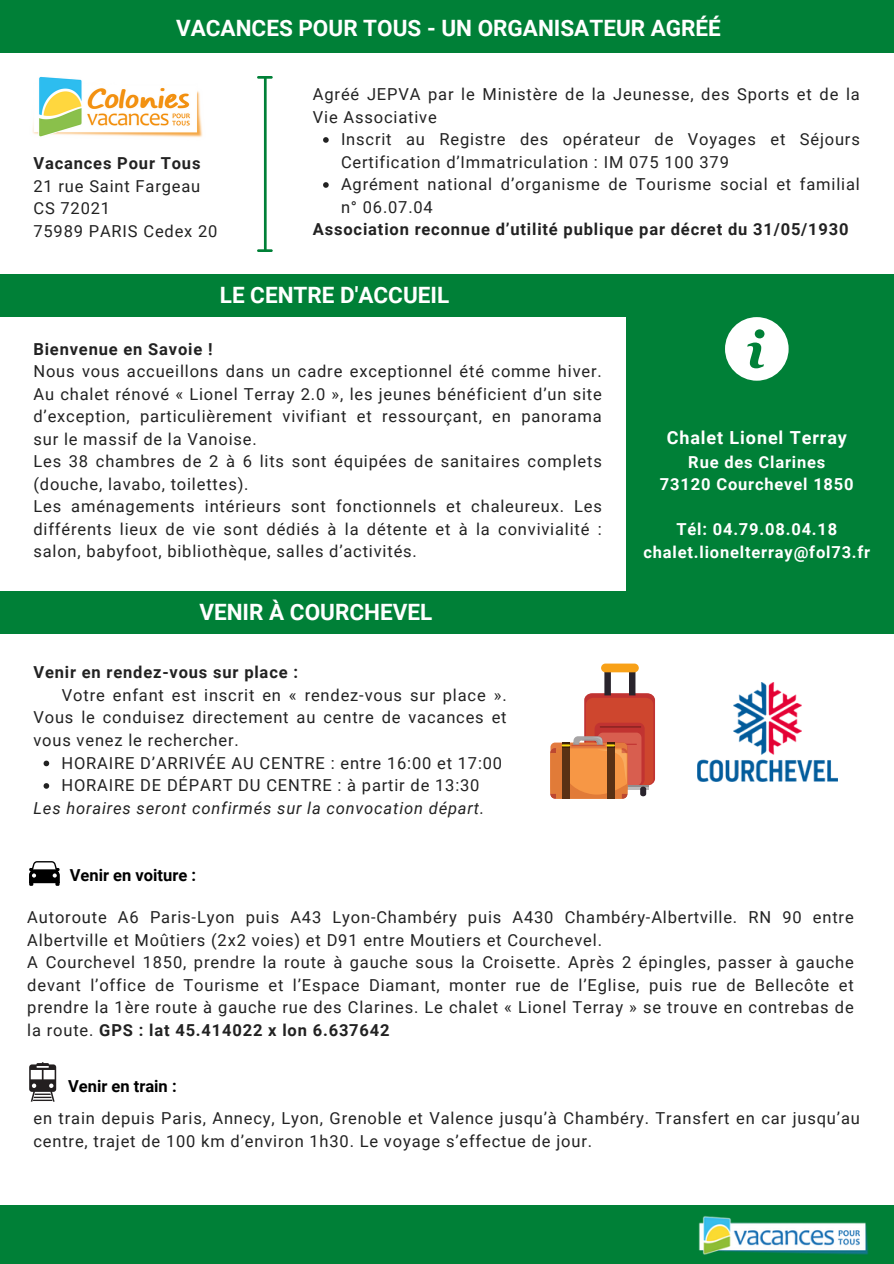
<style>
.page{position:relative;width:894px;height:1264px;background:#fff}
.page>*{position:absolute;margin:0;border:0;box-sizing:border-box;transform-origin:0 0}
.t1{font:700 22.5px "Roboto";color:#fff}
.t2{font:700 18px "Roboto";letter-spacing:.05em;color:#fff}
.t3{font:16.5px/22.5px "Roboto";letter-spacing:.05em;color:#222}
.t4{font:700 16.5px "Roboto";letter-spacing:.05em;color:#222}
.t5{font:700 16.5px/22.5px "Roboto";letter-spacing:.05em;color:#fff;text-align:center}
.t6{font:italic 16.5px "Roboto";letter-spacing:.05em;color:#222}
.t7{font:700 16.5px "Roboto";color:#000}
.s1{font-weight:700}
</style>
<div class="page">
<div style="left:0;top:1204px;width:893px;height:59px;background:#008037"></div>
<div style="left:626px;top:297px;width:267px;height:295px;background:#008037"></div>
<div style="left:0;top:274px;width:893px;height:43px;background:#008037"></div>
<div style="left:0;top:0;width:893px;height:53px;background:#008037"></div>
<div style="left:0;top:590px;width:893px;height:43px;background:#008037"></div>
<img style="left:698px;top:1216px;width:171px;height:39px">
<img style="left:32px;top:76px;width:171px;height:62px">
<svg style="left:257px;top:76px;width:16px;height:176px"></svg>
<svg style="left:323px;top:137px;width:5px;height:6px"></svg>
<svg style="left:323px;top:182px;width:5px;height:6px"></svg>
<img style="left:697px;top:682px;width:139px;height:99px">
<div style="left:601px;top:663px;width:37px;height:9px;background:#f8a118;border-radius:4px"></div>
<svg style="left:550px;top:668px;width:104px;height:130px"></svg>
<div style="left:606px;top:748px;width:8px;height:50px;background:#5a3114"></div>
<svg style="left:29px;top:1062px;width:27px;height:39px"></svg>
<svg style="left:29px;top:861px;width:31px;height:24px"></svg>
<svg style="left:725px;top:317px;width:62px;height:63px"></svg>
<svg style="left:44px;top:760px;width:5px;height:6px"></svg>
<svg style="left:44px;top:783px;width:5px;height:5px"></svg>
<p class="t1" style="left:176px;top:15px;width:546px">VACANCES POUR TOUS - UN ORGANISATEUR AGRÉÉ</p>
<p class="t4" style="left:33px;top:154px;width:168px">Vacances Pour Tous</p>
<p class="t3" style="left:33px;top:175px;width:168px">21 rue Saint Fargeau</p>
<h2 class="t3" style="left:33px;top:197px;width:78px">CS 72021</h2>
<h1 class="t3" style="left:33px;top:220px;width:185px">75989 PARIS Cedex 20</h1>
<h1 class="t3" style="left:313px;top:83px;width:548px">Agréé JEPVA par le Ministère de la Jeunesse, des Sports et de la<br>Vie Associative</h1>
<p class="t3" style="left:341px;top:128px;width:520px">Inscrit au Registre des opérateur de Voyages et Séjours<br>Certification d’Immatriculation : IM 075 100 379</p>
<p class="t3" style="left:341px;top:173px;width:520px">Agrément national d’organisme de Tourisme social et familial n° 06.07.04</p>
<p class="t4" style="left:313px;top:220px;width:537px">Association reconnue d’utilité publique par décret du 31/05/1930</p>
<p class="t1" style="left:220px;top:282px;width:231px">LE CENTRE D'ACCUEIL</p>
<p class="t4" style="left:33px;top:339px;width:181px">Bienvenue en Savoie !</p>
<p class="t3" style="left:33px;top:360px;width:569px;text-align:justify">Nous vous accueillons dans un cadre exceptionnel été comme hiver.<br>Au chalet rénové « Lionel Terray 2.0 », les jeunes bénéficient d’un site d’exception, particulièrement vivifiant et ressourçant, en panorama</p>
<p class="t3" style="left:33px;top:428px;width:569px">sur le massif de la Vanoise.<br>Les 38 chambres de 2 à 6 lits sont équipées de sanitaires complets (douche, lavabo, toilettes).<br>Les aménagements intérieurs sont fonctionnels et chaleureux. Les différents lieux de vie sont dédiés à la détente et à la convivialité :</p>
<p class="t3" style="left:33px;top:540px;width:385px">salon, babyfoot, bibliothèque, salles d’activités.</p>
<p class="t1" style="left:199px;top:599px;width:234px">VENIR À COURCHEVEL</p>
<p class="t4" style="left:33px;top:663px;width:266px">Venir en rendez-vous sur place :</p>
<p class="t3" style="left:33px;top:684px;width:474px;text-align:justify;text-indent:28px">Votre enfant est inscrit en « rendez-vous sur place ».<br>Vous le conduisez directement au centre de vacances et vous venez le rechercher.</p>
<p class="t3" style="left:61px;top:751px;width:442px">HORAIRE D’ARRIVÉE AU CENTRE : entre 16:00 et 17:00</p>
<p class="t3" style="left:61px;top:774px;width:419px">HORAIRE DE DÉPART DU CENTRE : à partir de 13:30</p>
<p class="t6" style="left:33px;top:798px;width:452px">Les horaires seront confirmés sur la convocation départ.</p>
<h2 class="t7" style="left:70px;top:865px;width:128px">Venir en voiture :</h2>
<h1 class="t2" style="left:666px;top:427px;width:182px">Chalet Lionel Terray</h1>
<h1 class="t5" style="left:659px;top:451px;width:195px">Rue des Clarines<br>73120 Courchevel 1850</h1>
<p class="t5" style="left:643px;top:518px;width:228px">Tél: 04.79.08.04.18 chalet.lionelterray@fol73.fr</p>
<p class="t3" style="left:27px;top:906px;width:827px">Autoroute A6 Paris-Lyon puis A43 Lyon-Chambéry puis A430 Chambéry-Albertville. RN 90 entre<br>Albertville et Moûtiers (2x2 voies) et D91 entre Moutiers et Courchevel.</p>
<h2 class="t3" style="left:27px;top:951px;width:827px;text-align:justify">A Courchevel 1850, prendre la route à gauche sous la Croisette. Après 2 épingles, passer à gauche devant l’office de Tourisme et l’Espace Diamant, monter rue de l’Eglise, puis rue de Bellecôte et prendre la 1ère route à gauche rue des Clarines. Le chalet « Lionel Terray » se trouve en contrebas de la route. <span class="s1">GPS : lat 45.414022 x lon 6.637642</span></h2>
<h2 class="t7" style="left:68px;top:1076px;width:110px">Venir en train :</h2>
<p class="t3" style="left:33px;top:1107px;width:827px;line-height:23px">en train depuis Paris, Annecy, Lyon, Grenoble et Valence jusqu’à Chambéry. Transfert en car jusqu’au centre, trajet de 100 km d’environ 1h30. Le voyage s’effectue de jour.</p>
</div>
